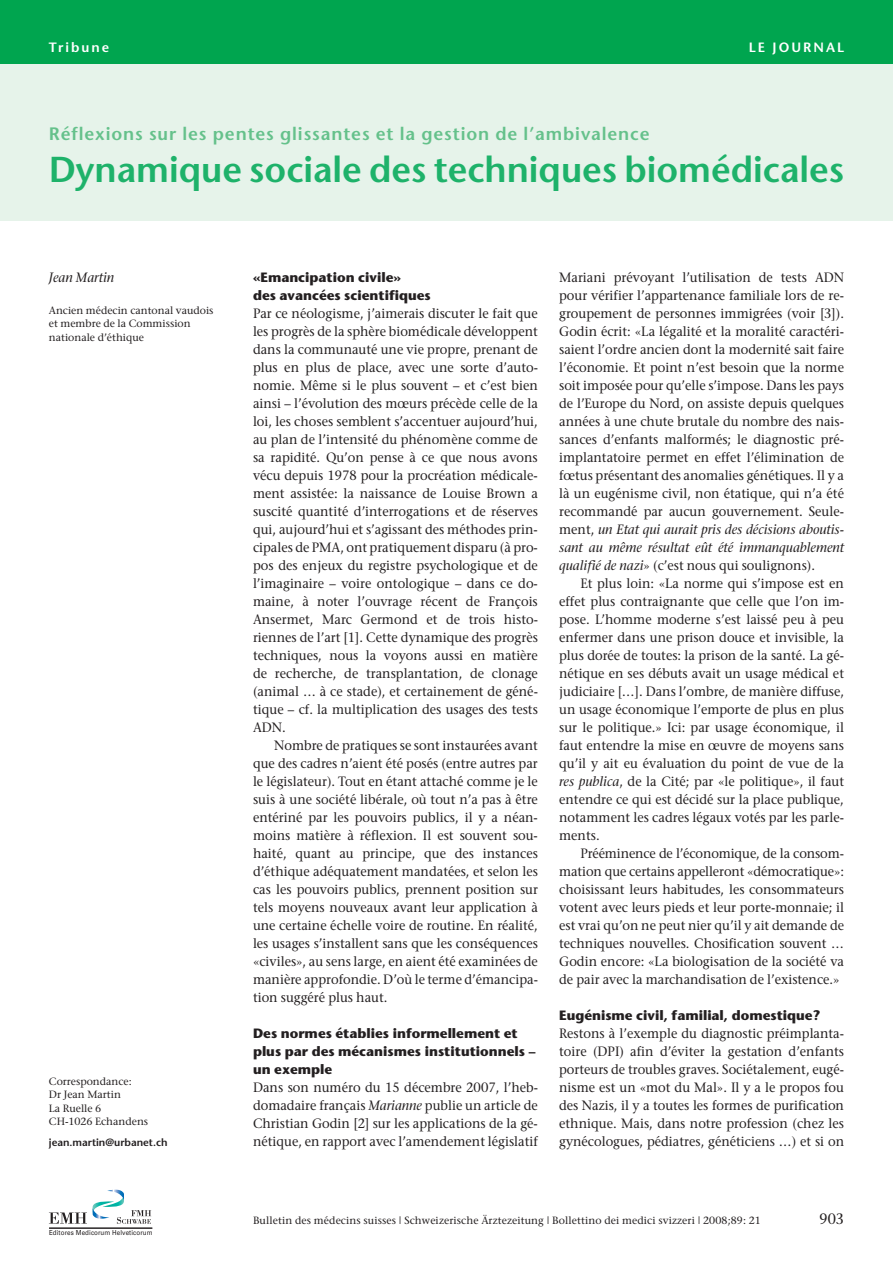
<style>
.page{position:relative;width:893px;height:1263px;background:#fff}
.page>*{position:absolute;margin:0;border:0;box-sizing:border-box;transform-origin:0 0}
.t1{font:600 36px "Stone Sans";color:#1eb26a}
.t2{font:600 18px "Stone Sans";letter-spacing:.05em;color:#65c18b}
.t3{font:15px "Stone Serif";color:#231f20;scale:.95 1}
.t4{font:13.5px/18px "Stone Serif";color:#231f20;text-align:justify;scale:.95 1}
.t5{font:700 13.5px/18px "Stone Sans";color:#231f20}
.t6{font:600 13.5px "Stone Sans";letter-spacing:.15em;color:#fff}
.t7{font:italic 13.5px "Stone Serif";color:#231f20;scale:.95 1}
.t8{font:10.5px/13.5px "Stone Serif";color:#231f20}
.t9{font:600 10.5px "Stone Sans";color:#231f20}
.t10{font:6.9px "Univers";letter-spacing:.015em;color:#231f20;scale:.9 1}
.s1{font-style:italic}
</style>
<div class="page">
<div style="left:0;top:60px;width:893px;height:161px;background:#e6f3ea"></div>
<div style="left:0;top:0;width:893px;height:64px;background:#00a54f"></div>
<svg style="left:49px;top:1189px;width:102px;height:35px"></svg>
<hr style="left:49px;top:1228px;width:103px;height:1px;background:#231f20">
<p class="t6" style="left:49px;top:42px;width:62px">Tribune</p>
<p class="t6" style="left:749px;top:42px;width:97px">LE JOURNAL</p>
<h2 class="t2" style="left:49px;top:127px;width:602px">Réflexions sur les pentes glissantes et la gestion de l’ambivalence</h2>
<h1 class="t1" style="left:49px;top:156px;width:797px">Dynamique sociale des techniques biomédicales</h1>
<p class="t7" style="left:49px;top:272px;width:70px">Jean Martin</p>
<p class="t8" style="left:49px;top:304px;width:166px">Ancien médecin cantonal vaudois et membre de la Commission nationale d’éthique</p>
<p class="t8" style="left:49px;top:1075px;width:101px">Correspondance:<br>Dr Jean Martin<br>La Ruelle 6<br>CH-1026 Echandens</p>
<p class="t9" style="left:49px;top:1138px;width:120px">jean.martin@urbanet.ch</p>
<p class="t10" style="left:49px;top:1229px;width:117px">Editores Medicorum Helveticorum</p>
<p class="t5" style="left:253px;top:270px;width:179px">«Emancipation civile»<br>des avancées scientifiques</p>
<p class="t4" style="left:253px;top:306px;width:301px">Par ce néologisme, j’aimerais discuter le fait que les progrès de la sphère biomédicale développent dans la communauté une vie propre, prenant de plus en plus de place, avec une sorte d’auto - nomie. Même si le plus souvent – et c’est bien ainsi – l’évolution des mœurs précède celle de la loi, les choses semblent s’accentuer aujourd’hui, au plan de l’intensité du phénomène comme de sa rapidité. Qu’on pense à ce que nous avons vécu depuis 1978 pour la procréation médicale&shy;ment assistée: la naissance de Louise Brown a suscité quantité d’interrogations et de réserves qui, aujourd’hui et s’agissant des méthodes prin&shy;cipales de PMA, ont pratiquement disparu (à pro&shy;pos des enjeux du registre psychologique et de l’imaginaire – voire ontologique – dans ce do&shy;maine, à noter l’ouvrage récent de François Ansermet, Marc Germond et de trois histo&shy;riennes de l’art [1]. Cette dynamique des progrès techniques, nous la voyons aussi en matière de recherche, de transplantation, de clonage (animal … à ce stade), et certainement de géné&shy;tique – cf. la multiplication des usages des tests ADN.</p>
<p class="t4" style="left:253px;top:738px;width:301px;text-indent:21px">Nombre de pratiques se sont instaurées avant que des cadres n’aient été posés (entre autres par le législateur). Tout en étant attaché comme je le suis à une société libérale, où tout n’a pas à être entériné par les pouvoirs publics, il y a néan&shy;moins matière à réflexion. Il est souvent sou&shy;haité, quant au principe, que des instances d’éthique adéquatement mandatées, et selon les cas les pouvoirs publics, prennent position sur tels moyens nouveaux avant leur application à une certaine échelle voire de routine. En réalité, les usages s’installent sans que les conséquences «civiles», au sens large, en aient été examinées de manière approfondie. D’où le terme d’émancipa&shy;tion suggéré plus haut.</p>
<p class="t5" style="left:253px;top:1026px;width:284px">Des normes établies informellement et plus par des mécanismes institutionnels – un exemple</p>
<p class="t4" style="left:253px;top:1080px;width:301px">Dans son numéro du 15 décembre 2007, l’heb&shy;domadaire français <span class="s1">Marianne</span> publie un article de Christian Godin [2] sur les applications de la gé&shy;nétique, en rapport avec l’amendement législatif</p>
<p class="t4" style="left:559px;top:270px;width:301px">Mariani prévoyant l’utilisation de tests ADN pour vérifier l’appartenance familiale lors de re&shy;groupement de personnes immigrées (voir [3]).<br>Godin écrit: «La légalité et la moralité caractéri&shy;saient l’ordre ancien dont la modernité sait faire l’économie. Et point n’est besoin que la norme soit imposée pour qu’elle s’impose. Dans les pays de l’Europe du Nord, on assiste depuis quelques années à une chute brutale du nombre des nais&shy;sances d’enfants malformés; le diagnostic pré&shy;implantatoire permet en effet l’élimination de fœtus présentant des anomalies génétiques. Il y a là un eugénisme civil, non étatique, qui n’a été recommandé par aucun gouvernement. Seule&shy;ment, <span class="s1">un Etat qui aurait pris des décisions aboutis&shy;sant au même résultat eût été immanquablement qualifié de nazi</span>» (c’est nous qui soulignons).</p>
<p class="t4" style="left:559px;top:576px;width:301px;text-indent:21px">Et plus loin: «La norme qui s’impose est en effet plus contraignante que celle que l’on im&shy;pose. L’homme moderne s’est laissé peu à peu enfermer dans une prison douce et invisible, la plus dorée de toutes: la prison de la santé. La gé&shy;nétique en ses débuts avait un usage médical et judiciaire […]. Dans l’ombre, de manière diffuse, un usage économique l’emporte de plus en plus sur le politique.» Ici: par usage économique, il faut entendre la mise en œuvre de moyens sans qu’il y ait eu évaluation du point de vue de la <span class="s1">res publica</span>, de la Cité; par «le politique», il faut entendre ce qui est décidé sur la place publique, notamment les cadres légaux votés par les parle&shy;ments.</p>
<p class="t4" style="left:559px;top:846px;width:301px;text-indent:21px">Prééminence de l’économique, de la consom&shy;mation que certains appelleront «démocratique»: choisissant leurs habitudes, les consommateurs votent avec leurs pieds et leur porte-monnaie; il est vrai qu’on ne peut nier qu’il y ait demande de techniques nouvelles. Chosification souvent … Godin encore: «La biologisation de la société va de pair avec la marchandisation de l’existence.»</p>
<p class="t5" style="left:559px;top:1008px;width:263px">Eugénisme civil, familial, domestique?</p>
<p class="t4" style="left:559px;top:1026px;width:301px">Restons à l’exemple du diagnostic préimplanta&shy;toire (DPI) afin d’éviter la gestation d’enfants porteurs de troubles graves. Sociétalement, eugé&shy;nisme est un «mot du Mal». Il y a le propos fou des Nazis, il y a toutes les formes de purification ethnique. Mais, dans notre profession (chez les gynécologues, pédiatres, généticiens …) et si on</p>
<p class="t8" style="left:253px;top:1214px;width:509px">Bulletin des médecins suisses | Schweizerische Ärztezeitung | Bollettino dei medici svizzeri | 2008;89: 21</p>
<p class="t3" style="left:819px;top:1213px;width:27px">903</p>
</div>
